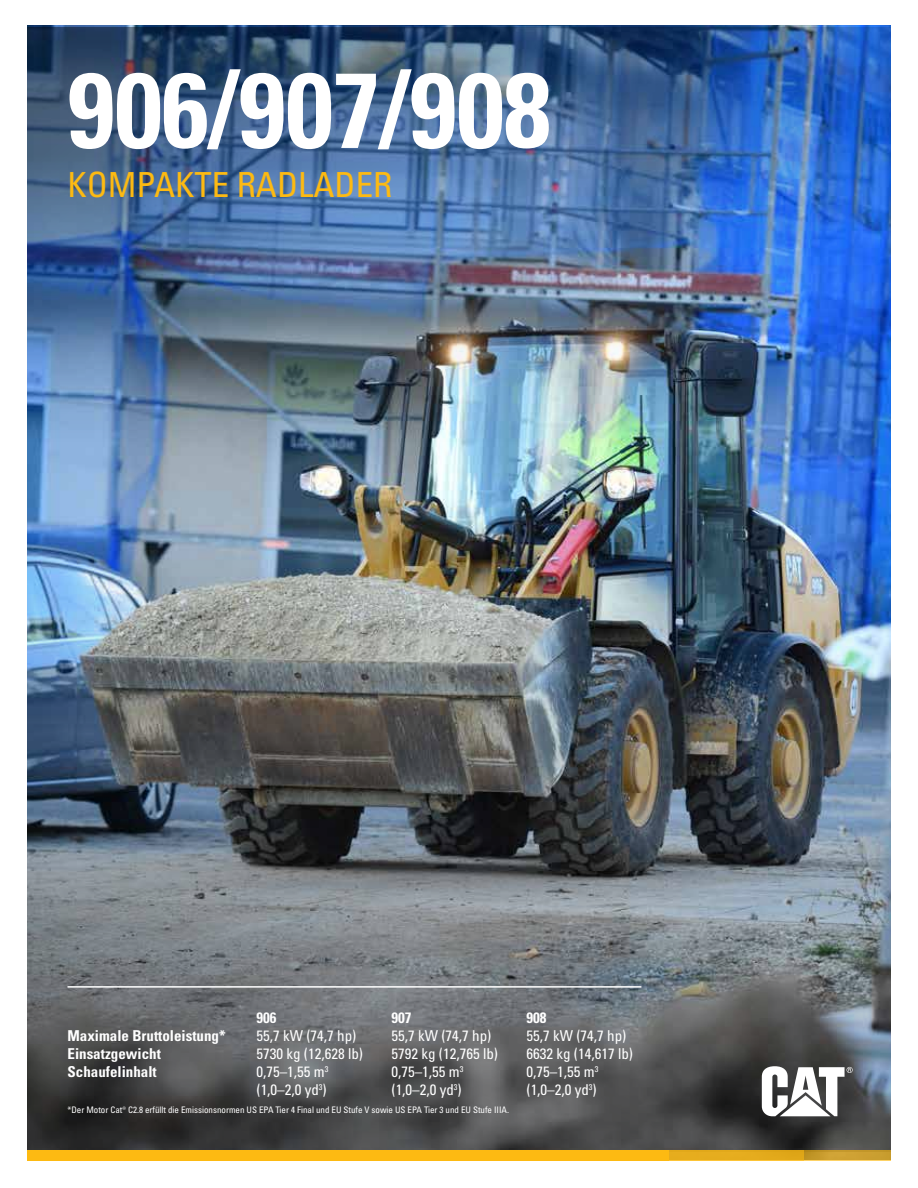
<style>
.page{position:relative;width:918px;height:1188px;background:#fff}
.page>*{position:absolute;margin:0;border:0;box-sizing:border-box;transform-origin:0 0}
.t1{font:106.2px "Univers LTCYR 67 Bold Cond";color:#fff}
.t2{font:condensed 34.5px "Univers LTCYR 57";color:#fdba12}
.t3{font:condensed 15px "Univers LTCYR 57";color:#fff}
.t4{font:15px "Univers LTCYR 67 Bold Cond";color:#fff}
.t5{font:condensed 9px "Univers LTCYR 57";color:#fff}
</style>
<div class="page">
<img style="left:27px;top:486px;width:864px;height:665px">
<img style="left:27px;top:27px;width:864px;height:459px">
<div style="left:27px;top:1151px;width:641px;height:10px;background:#fdba12"></div>
<div style="left:667px;top:1151px;width:137px;height:10px;background:#e5ac1e"></div>
<svg style="left:804px;top:1151px;width:87px;height:10px"></svg>
<svg style="left:762px;top:1066px;width:91px;height:50px"></svg>
<hr style="left:68px;top:986px;width:573px;height:2px;background:#fff">
<h1 class="t1" style="left:68px;top:45px;width:485px">906/907/908</h1>
<h2 class="t2" style="left:68px;top:163px;width:326px">KOMPAKTE RADLADER</h2>
<p class="t4" style="left:256px;top:1009px;width:21px">906</p>
<p class="t4" style="left:392px;top:1009px;width:21px">907</p>
<p class="t4" style="left:527px;top:1009px;width:21px">908</p>
<p class="t4" style="left:68px;top:1027px;width:160px">Maximale Bruttoleistung*</p>
<p class="t3" style="left:256px;top:1026px;width:101px">55,7 kW (74,7 hp)</p>
<p class="t3" style="left:392px;top:1026px;width:101px">55,7 kW (74,7 hp)</p>
<p class="t3" style="left:526px;top:1026px;width:101px">55,7 kW (74,7 hp)</p>
<p class="t4" style="left:68px;top:1045px;width:95px">Einsatzgewicht</p>
<p class="t3" style="left:256px;top:1044px;width:108px">5730 kg (12,628 lb)</p>
<p class="t3" style="left:392px;top:1044px;width:108px">5792 kg (12,765 lb)</p>
<p class="t3" style="left:526px;top:1044px;width:108px">6632 kg (14,617 lb)</p>
<p class="t4" style="left:68px;top:1063px;width:91px">Schaufelinhalt</p>
<p class="t3" style="left:256px;top:1062px;width:73px">0,75–1,55 m<sup>3</sup></p>
<p class="t3" style="left:392px;top:1062px;width:73px">0,75–1,55 m<sup>3</sup></p>
<p class="t3" style="left:527px;top:1062px;width:73px">0,75–1,55 m<sup>3</sup></p>
<p class="t3" style="left:256px;top:1080px;width:72px">(1,0–2,0 yd<sup>3</sup>)</p>
<p class="t3" style="left:392px;top:1080px;width:72px">(1,0–2,0 yd<sup>3</sup>)</p>
<p class="t3" style="left:527px;top:1080px;width:72px">(1,0–2,0 yd<sup>3</sup>)</p>
<p class="t5" style="left:68px;top:1105px;width:443px">*Der Motor Cat® C2.8 erfüllt die Emissionsnormen US EPA Tier 4 Final und EU Stufe V sowie US EPA Tier 3 und EU Stufe IIIA.</p>
</div>
